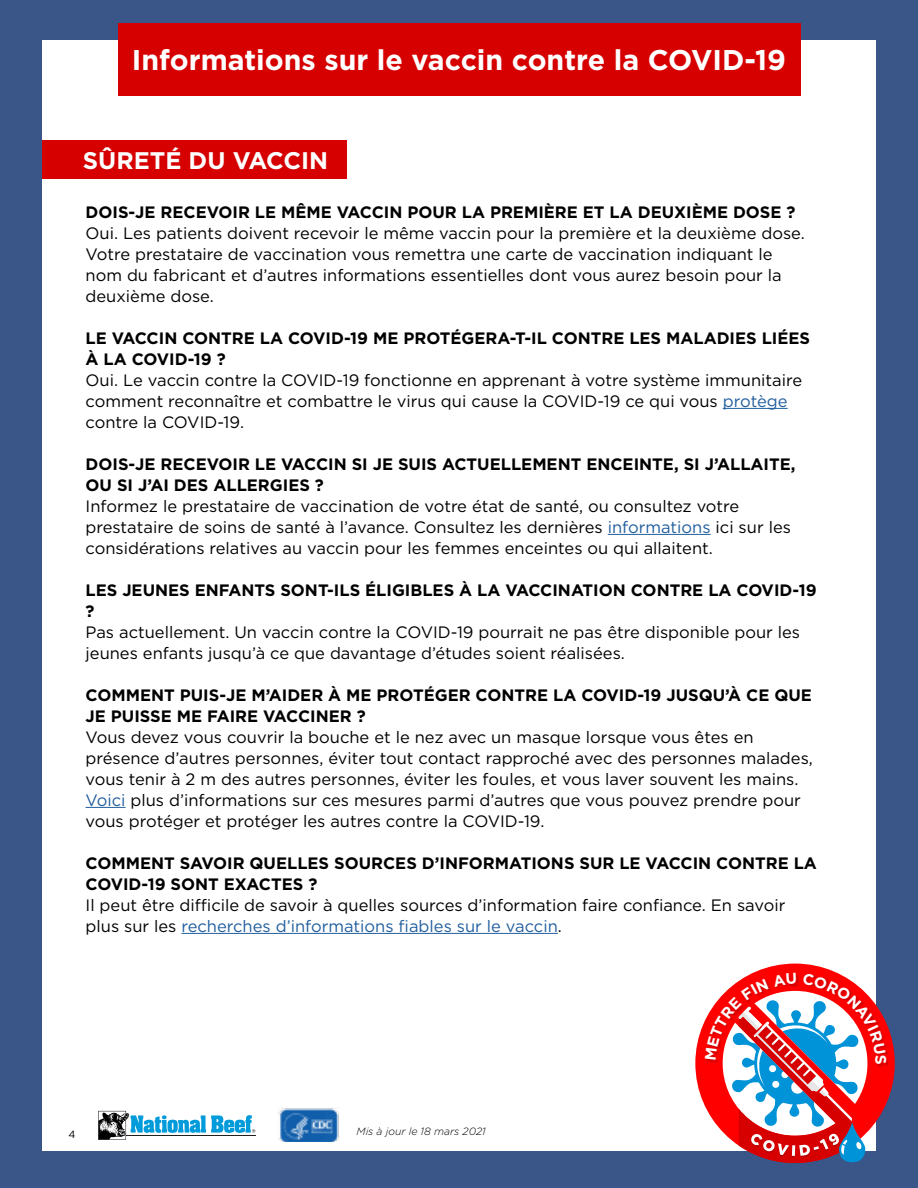
<style>
.page{position:relative;width:918px;height:1188px;background:#3a5588}
.page>*{position:absolute;margin:0;border:0;box-sizing:border-box;transform-origin:0 0}
.t1{font:700 28.5px "Gotham";color:#fff}
.t2{font:700 24px "Gotham";color:#fff}
.t3{font:16.5px/21px "Gotham";color:#000}
.t4{font:700 16.5px/21px "Gotham";color:#000}
.t5{font:italic 300 10.5px "Gotham";color:#000}
.t6{font:10.5px "Gotham";color:#000}
.s1{color:#215e9e}
</style>
<div class="page">
<div style="left:42px;top:40px;width:834px;height:1111px;background:#fff"></div>
<img style="left:277px;top:1108px;width:62px;height:33px">
<svg style="left:98px;top:1111px;width:157px;height:29px"></svg>
<div style="left:42px;top:140px;width:305px;height:39px;background:#d60000"></div>
<div style="left:118px;top:23px;width:682px;height:73px;background:#d60000"></div>
<hr style="left:723px;top:408px;width:65px;height:1px;background:#215e9e">
<hr style="left:608px;top:534px;width:103px;height:1px;background:#215e9e">
<hr style="left:86px;top:807px;width:40px;height:1px;background:#215e9e">
<hr style="left:181px;top:933px;width:377px;height:1px;background:#215e9e">
<svg style="left:695px;top:964px;width:200px;height:199px"></svg>
<h1 class="t1" style="left:132px;top:41px;width:656px">Informations sur le vaccin contre la COVID-19</h1>
<h2 class="t2" style="left:83px;top:145px;width:247px">SÛRETÉ DU VACCIN</h2>
<p class="t4" style="left:86px;top:201px;width:711px">DOIS-JE RECEVOIR LE MÊME VACCIN POUR LA PREMIÈRE ET LA DEUXIÈME DOSE ?</p>
<p class="t3" style="left:86px;top:222px;width:721px">Oui. Les patients doivent recevoir le même vaccin pour la première et la deuxième dose.<br>Votre prestataire de vaccination vous remettra une carte de vaccination indiquant le nom du fabricant et d’autres informations essentielles dont vous aurez besoin pour la deuxième dose.</p>
<p class="t4" style="left:86px;top:327px;width:726px">LE VACCIN CONTRE LA COVID-19 ME PROTÉGERA-T-IL CONTRE LES MALADIES LIÉES<br>À LA COVID-19 ?</p>
<p class="t3" style="left:86px;top:369px;width:718px">Oui. Le vaccin contre la COVID-19 fonctionne en apprenant à votre système immunitaire comment reconnaître et combattre le virus qui cause la COVID-19 ce qui vous <span class="s1">protège </span>contre la COVID-19.</p>
<p class="t4" style="left:86px;top:453px;width:712px">DOIS-JE RECEVOIR LE VACCIN SI JE SUIS ACTUELLEMENT ENCEINTE, SI J’ALLAITE,<br>OU SI J’AI DES ALLERGIES ?</p>
<p class="t3" style="left:86px;top:495px;width:707px">Informez le prestataire de vaccination de votre état de santé, ou consultez votre prestataire de soins de santé à l’avance. Consultez les dernières <span class="s1">informations</span> ici sur les considérations relatives au vaccin pour les femmes enceintes ou qui allaitent.</p>
<p class="t4" style="left:86px;top:579px;width:733px">LES JEUNES ENFANTS SONT-ILS ÉLIGIBLES À LA VACCINATION CONTRE LA COVID-19 ?</p>
<p class="t3" style="left:86px;top:621px;width:716px">Pas actuellement. Un vaccin contre la COVID-19 pourrait ne pas être disponible pour les jeunes enfants jusqu’à ce que davantage d’études soient réalisées.</p>
<p class="t4" style="left:86px;top:684px;width:728px">COMMENT PUIS-JE M’AIDER À ME PROTÉGER CONTRE LA COVID-19 JUSQU’À CE QUE<br>JE PUISSE ME FAIRE VACCINER ?</p>
<p class="t3" style="left:86px;top:726px;width:729px">Vous devez vous couvrir la bouche et le nez avec un masque lorsque vous êtes en présence d’autres personnes, éviter tout contact rapproché avec des personnes malades, vous tenir à 2 m des autres personnes, éviter les foules, et vous laver souvent les mains.<br><span class="s1">Voici</span> plus d’informations sur ces mesures parmi d’autres que vous pouvez prendre pour vous protéger et protéger les autres contre la COVID-19.</p>
<p class="t4" style="left:86px;top:852px;width:733px">COMMENT SAVOIR QUELLES SOURCES D’INFORMATIONS SUR LE VACCIN CONTRE LA<br>COVID-19 SONT EXACTES ?</p>
<p class="t3" style="left:86px;top:894px;width:701px">Il peut être difficile de savoir à quelles sources d’information faire confiance. En savoir plus sur les <span class="s1">recherches d’informations fiables sur le vaccin</span>.</p>
<p class="t6" style="left:69px;top:1127px;width:9px">4</p>
<p class="t5" style="left:357px;top:1125px;width:131px">Mis à jour le 18 mars 2021</p>
</div>
